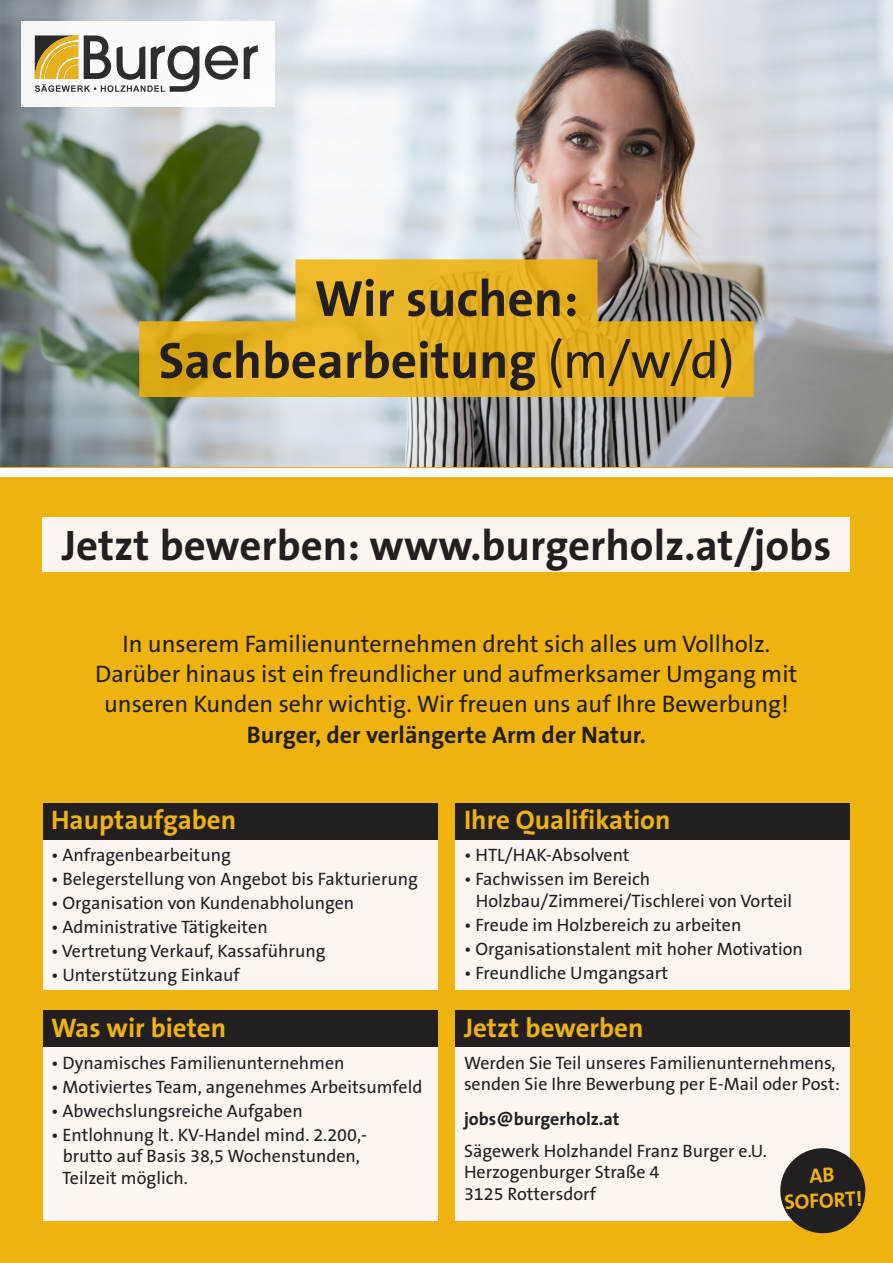
<style>
.page{position:relative;width:893px;height:1263px;background:#fff}
.page>*{position:absolute;margin:0;border:0;box-sizing:border-box;transform-origin:0 0}
.t1{font:700 51.3px/61.8px "The Sans B7";color:#231f20;text-align:center}
.t2{font:700 42.9px "The Sans B7";color:#231f20}
.t3{font:700 27px "The Sans B7";color:#efb310}
.t4{font:24px/30.5px "The Sans B5 Plain";color:#231f20;text-align:center}
.t5{font:700 24px "The Sans B7";color:#231f20}
.t6{font:700 20.85px/25px "The Sans B7";color:#efb310;text-align:center}
.t7{font:18px/21.6px "The Sans B5 Plain";color:#231f20}
.t8{font:700 18px "The Sans B7";color:#231f20}
.s1{font-family:"The Sans B5 Plain";font-weight:400}
</style>
<div class="page">
<img style="left:0;top:0;width:893px;height:468px">
<div style="left:0;top:468px;width:893px;height:795px;background:#efb310"></div>
<div style="left:0;top:468px;width:893px;height:8px;background:#fff"></div>
<div style="left:43px;top:1047px;width:394px;height:173px;background:#fcf5f0"></div>
<div style="left:43px;top:1011px;width:394px;height:36px;background:#231f20"></div>
<div style="left:455px;top:1047px;width:395px;height:173px;background:#fcf5f0"></div>
<div style="left:455px;top:1011px;width:395px;height:36px;background:#231f20"></div>
<svg style="left:779px;top:1148px;width:87px;height:86px"></svg>
<div style="left:43px;top:517px;width:807px;height:54px;background:#fcf5f0"></div>
<div style="left:21px;top:21px;width:254px;height:85px;background:#fff"></div>
<svg style="left:244px;top:46px;width:14px;height:33px"></svg>
<svg style="left:205px;top:46px;width:33px;height:34px"></svg>
<svg style="left:35px;top:36px;width:164px;height:56px"></svg>
<div style="left:43px;top:839px;width:394px;height:150px;background:#fcf5f0"></div>
<div style="left:43px;top:803px;width:394px;height:36px;background:#231f20"></div>
<div style="left:455px;top:839px;width:395px;height:150px;background:#fcf5f0"></div>
<div style="left:455px;top:803px;width:395px;height:36px;background:#231f20"></div>
<svg style="left:139px;top:259px;width:615px;height:138px"></svg>
<h1 class="t1" style="left:158px;top:269px;width:578px">Wir suchen:<br>Sachbearbeitung <span class="s1">(m/w/d)</span></h1>
<h2 class="t2" style="left:62px;top:523px;width:771px">Jetzt bewerben: www.burgerholz.at/jobs</h2>
<h3 class="t4" style="left:95px;top:629px;width:704px">In unserem Familienunternehmen dreht sich alles um Vollholz.<br>Darüber hinaus ist ein freundlicher und aufmerksamer Umgang mit unseren Kunden sehr wichtig. Wir freuen uns auf Ihre Bewerbung!</h3>
<h3 class="t5" style="left:247px;top:722px;width:401px">Burger, der verlängerte Arm der Natur.</h3>
<h3 class="t3" style="left:51px;top:806px;width:187px">Hauptaufgaben</h3>
<p class="t7" style="left:51px;top:845px;width:181px">• Anfragenbearbeitung</p>
<p class="t7" style="left:51px;top:869px;width:368px">• Belegerstellung von Angebot bis Fakturierung</p>
<p class="t7" style="left:51px;top:893px;width:305px">• Organisation von Kundenabholungen</p>
<p class="t7" style="left:51px;top:917px;width:218px">• Administrative Tätigkeiten</p>
<p class="t7" style="left:51px;top:941px;width:276px">• Vertretung Verkauf, Kassaführung</p>
<p class="t7" style="left:51px;top:965px;width:190px">• Unterstützung Einkauf</p>
<h3 class="t3" style="left:51px;top:1013px;width:177px">Was wir bieten</h3>
<p class="t7" style="left:51px;top:1052px;width:295px">• Dynamisches Familienunternehmen</p>
<p class="t7" style="left:51px;top:1076px;width:373px">• Motiviertes Team, angenehmes Arbeitsumfeld</p>
<p class="t7" style="left:51px;top:1100px;width:253px">• Abwechslungsreiche Aufgaben</p>
<p class="t7" style="left:62px;top:1124px;width:306px;text-indent:-11px">• Entlohnung lt. KV-Handel mind. 2.200,- brutto auf Basis 38,5 Wochenstunden,<br>Teilzeit möglich.</p>
<h3 class="t3" style="left:464px;top:806px;width:208px">Ihre Qualifikation</h3>
<p class="t7" style="left:464px;top:845px;width:167px">• HTL/HAK-Absolvent</p>
<p class="t7" style="left:476px;top:869px;width:318px;text-indent:-12px">• Fachwissen im Bereich<br>Holzbau/Zimmerei/Tischlerei von Vorteil</p>
<p class="t7" style="left:464px;top:914px;width:279px">• Freude im Holzbereich zu arbeiten</p>
<p class="t7" style="left:464px;top:938px;width:340px">• Organisationstalent mit hoher Motivation</p>
<p class="t7" style="left:464px;top:962px;width:206px">• Freundliche Umgangsart</p>
<h3 class="t3" style="left:464px;top:1013px;width:181px">Jetzt bewerben</h3>
<p class="t7" style="left:464px;top:1052px;width:377px">Werden Sie Teil unseres Familienunternehmens, senden Sie Ihre Bewerbung per E-Mail oder Post:</p>
<p class="t8" style="left:464px;top:1109px;width:157px">jobs@burgerholz.at</p>
<p class="t7" style="left:464px;top:1140px;width:304px">Sägewerk Holzhandel Franz Burger e.U.<br>Herzogenburger Straße 4<br>3125 Rottersdorf</p>
<p class="t6" style="left:782px;top:1165px;width:80px;rotate:-3deg">AB<br>SOFORT!</p>
</div>
